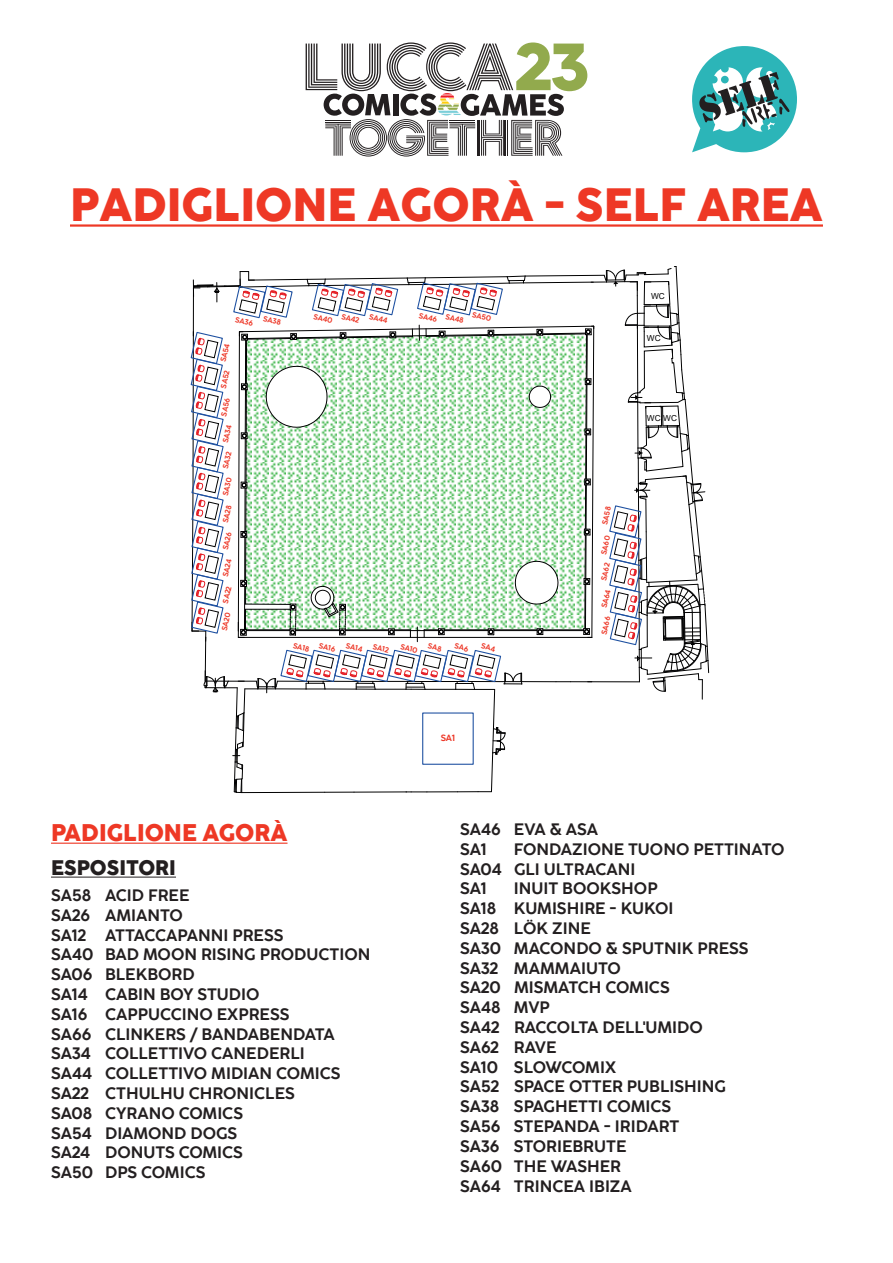
<style>
.page{position:relative;width:893px;height:1263px;background:#fff}
.page>*{position:absolute;margin:0;border:0;box-sizing:border-box;transform-origin:0 0}
.t1{font:800 46.5px "Coco Sharp";color:#ee3825}
.t2{font:800 24px "Coco Sharp";color:#ee3825}
.t3{font:800 21px "Coco Sharp";color:#231f20}
.t4{font:700 16.5px/19.8px "Coco Sharp";color:#231f20}
.t5{font:700 9px "Coco Sharp";color:#ed3626}
.t6{font:8.25px "Arial";color:#000001}
.t7{font:700 7.5px "Coco Sharp";color:#ed3626}
</style>
<div class="page">
<hr style="left:70px;top:224px;width:753px;height:3px;background:#ee3825">
<hr style="left:51px;top:843px;width:237px;height:1px;background:#ee3825">
<hr style="left:51px;top:876px;width:125px;height:1px;background:#231f20">
<svg style="left:306px;top:42px;width:281px;height:115px"></svg>
<svg style="left:692px;top:46px;width:105px;height:106px"></svg>
<svg style="left:190px;top:266px;width:519px;height:527px"></svg>
<h1 class="t1" style="left:70px;top:178px;width:754px">PADIGLIONE AGORÀ - SELF AREA</h1>
<p class="t7" style="left:236px;top:315px;width:20px;rotate:13deg">SA36</p>
<p class="t7" style="left:265px;top:314px;width:19px;rotate:13deg">SA38</p>
<p class="t7" style="left:315px;top:312px;width:21px;rotate:13deg">SA40</p>
<p class="t7" style="left:343px;top:312px;width:19px;rotate:13deg">SA42</p>
<p class="t7" style="left:370px;top:312px;width:20px;rotate:13deg">SA44</p>
<p class="t7" style="left:420px;top:311px;width:20px;rotate:13deg">SA46</p>
<p class="t7" style="left:447px;top:312px;width:20px;rotate:13deg">SA48</p>
<p class="t7" style="left:473px;top:310px;width:21px;rotate:13deg">SA50</p>
<p class="t7" style="left:219px;top:361px;width:20px;rotate:-77deg">SA54</p>
<p class="t7" style="left:219px;top:387px;width:19px;rotate:-77deg">SA52</p>
<p class="t7" style="left:219px;top:415px;width:20px;rotate:-77deg">SA56</p>
<p class="t7" style="left:221px;top:441px;width:19px;rotate:-77deg">SA34</p>
<p class="t7" style="left:221px;top:467px;width:19px;rotate:-77deg">SA32</p>
<p class="t7" style="left:221px;top:495px;width:20px;rotate:-77deg">SA30</p>
<p class="t7" style="left:221px;top:522px;width:19px;rotate:-77deg">SA28</p>
<p class="t7" style="left:221px;top:548px;width:19px;rotate:-77deg">SA26</p>
<p class="t7" style="left:221px;top:575px;width:19px;rotate:-77deg">SA24</p>
<p class="t7" style="left:221px;top:602px;width:19px;rotate:-77deg">SA22</p>
<p class="t7" style="left:220px;top:630px;width:20px;rotate:-77deg">SA20</p>
<p class="t7" style="left:294px;top:641px;width:18px;rotate:13deg">SA18</p>
<p class="t7" style="left:320px;top:641px;width:18px;rotate:13deg">SA16</p>
<p class="t7" style="left:347px;top:641px;width:18px;rotate:13deg">SA14</p>
<p class="t7" style="left:374px;top:642px;width:17px;rotate:13deg">SA12</p>
<p class="t7" style="left:402px;top:642px;width:19px;rotate:13deg">SA10</p>
<p class="t5" style="left:441px;top:733px;width:16px">SA1</p>
<p class="t7" style="left:600px;top:523px;width:20px;rotate:-77deg">SA58</p>
<p class="t7" style="left:599px;top:553px;width:21px;rotate:-77deg">SA60</p>
<p class="t7" style="left:599px;top:579px;width:19px;rotate:-77deg">SA62</p>
<p class="t7" style="left:600px;top:607px;width:20px;rotate:-77deg">SA64</p>
<p class="t7" style="left:600px;top:633px;width:20px;rotate:-77deg">SA66</p>
<p class="t6" style="left:651px;top:290px;width:15px">WC</p>
<p class="t6" style="left:647px;top:333px;width:15px">WC</p>
<p class="t6" style="left:647px;top:413px;width:32px">WC WC</p>
<h2 class="t2" style="left:51px;top:818px;width:238px">PADIGLIONE AGORÀ</h2>
<p class="t3" style="left:51px;top:855px;width:126px">ESPOSITORI</p>
<p class="t4" style="left:51px;top:885px;width:321px">SA58 ACID FREE<br>SA26 AMIANTO<br>SA12 ATTACCAPANNI PRESS<br>SA40 BAD MOON RISING PRODUCTION<br>SA06 BLEKBORD<br>SA14 CABIN BOY STUDIO<br>SA16 CAPPUCCINO EXPRESS<br>SA66 CLINKERS / BANDABENDATA<br>SA34 COLLETTIVO CANEDERLI<br>SA44 COLLETTIVO MIDIAN COMICS<br>SA22 CTHULHU CHRONICLES<br>SA08 CYRANO COMICS<br>SA54 DIAMOND DOGS<br>SA24 DONUTS COMICS<br>SA50 DPS COMICS</p>
<p class="t4" style="left:460px;top:819px;width:140px">SA46 EVA &amp; ASA<br>SA1</p>
<p class="t4" style="left:460px;top:839px;width:326px;text-indent:54px">FONDAZIONE TUONO PETTINATO<br>SA04 GLI ULTRACANI<br>SA1</p>
<p class="t4" style="left:460px;top:879px;width:290px;text-indent:54px">INUIT BOOKSHOP<br>SA18 KUMISHIRE - KUKOI<br>SA28 LÖK ZINE<br>SA30 MACONDO &amp; SPUTNIK PRESS<br>SA32 MAMMAIUTO<br>SA20 MISMATCH COMICS<br>SA48 MVP<br>SA42 RACCOLTA DELL'UMIDO<br>SA62 RAVE<br>SA10 SLOWCOMIX<br>SA52 SPACE OTTER PUBLISHING<br>SA38 SPAGHETTI COMICS<br>SA56 STEPANDA - IRIDART<br>SA36 STORIEBRUTE<br>SA60 THE WASHER<br>SA64 TRINCEA IBIZA</p>
</div>
